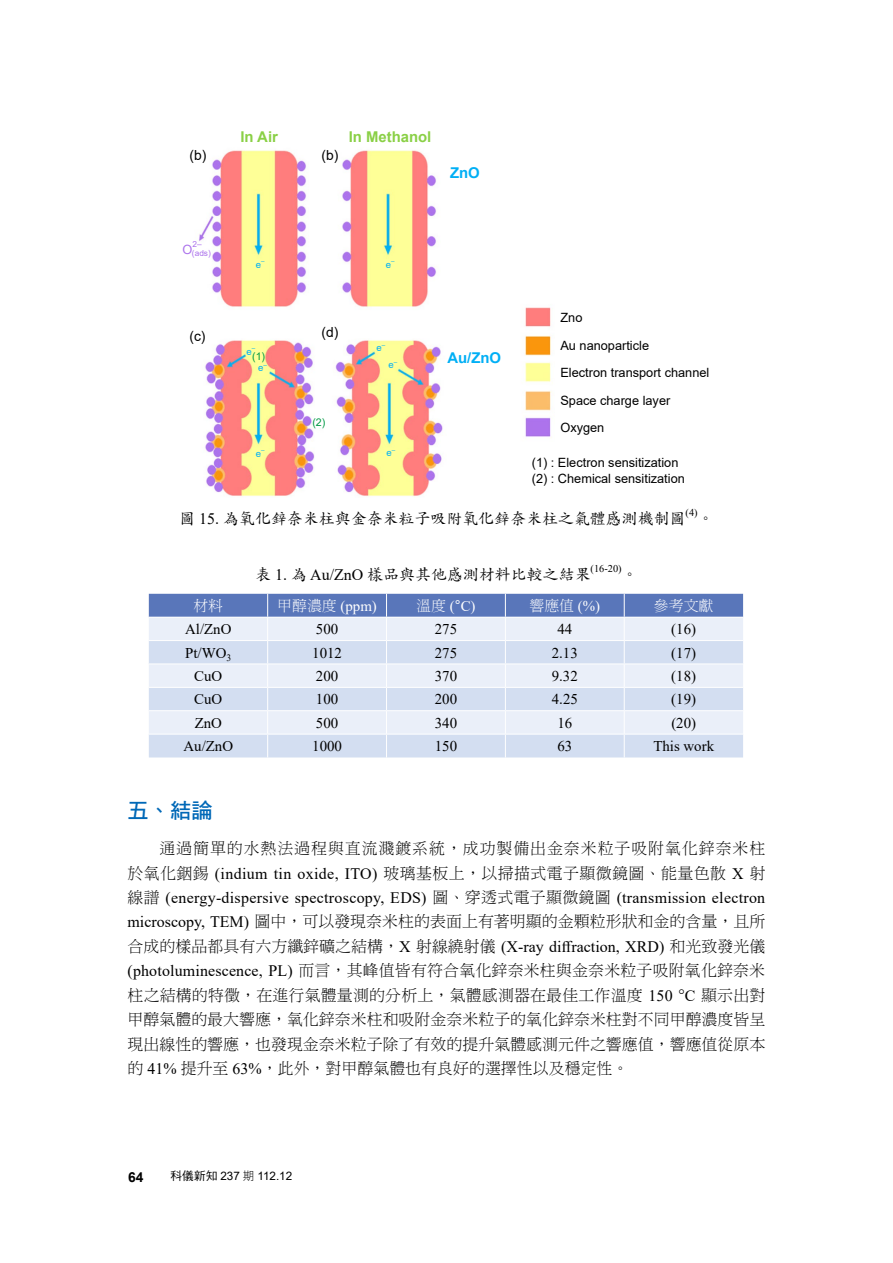
<style>
.page{position:relative;width:893px;height:1263px;background:#fff}
.page>*{position:absolute;margin:0;border:0;box-sizing:border-box;transform-origin:0 0}
.t1{font:21.3px "DF Hei Std W7";color:#0068b7}
.t2{font:15.9px/24.5px "DF Ming Std W3";letter-spacing:.025em;color:#000;text-align:justify}
.t3{font:15.9px/24.5px "DF Ming Std W3";letter-spacing:.055em;color:#000;text-align:right}
.t4{font:15.9px "Times New Roman";letter-spacing:.02em;color:#000}
.t5{font:15.9px "DF Kai Shu Std W5";color:#000}
.t6{font:14.85px "Times New Roman";color:#000}
.t7{font:14.85px "Times New Roman";color:#fff}
.t8{font:700 14.85px "Arial";color:#8ad046}
.t9{font:14.85px "DF Ming Std W3";color:#fff}
.t10{font:700 14.85px "Arial";color:#00aff5}
.t11{font:13.8px "Arial";color:#000}
.t12{font:700 13.8px "Arial";color:#000}
.t13{font:12.75px/27.6px "Arial";color:#000}
.t14{font:12.75px "Arial";color:#ac73ec}
.t15{font:11.7px "Arial";color:#000}
.t16{font:10.65px "Arial";color:#094}
.t17{font:10.35px "Times New Roman";color:#000}
.t18{font:9.6px "Arial";color:#00aff5}
.t19{font:8.25px/9px "Arial";color:#ac73ec}
.t20{font:6.15px "Arial";color:#00aff5}
.s1{font-family:"Times New Roman"}
.s2{font-family:"DF Ming Std W3"}
.s3{font-family:"Arial"}
.s4{font-family:"DF Hei Std W5"}
.s5{font-family:"DF Hei Std W3"}
</style>
<div class="page">
<svg style="left:149px;top:594px;width:594px;height:163px;background:#cdd7ed"></svg>
<img style="left:199px;top:150px;width:352px;height:347px">
<p class="t11" style="left:189px;top:145px;width:18px">(b)</p>
<p class="t14" style="left:183px;top:240px;width:11px">O</p>
<p class="t19" style="left:192px;top:240px;width:20px">2– (ads)</p>
<p class="t11" style="left:189px;top:326px;width:18px">(c)</p>
<p class="t8" style="left:240px;top:126px;width:39px">In Air</p>
<p class="t8" style="left:349px;top:126px;width:84px">In Methanol</p>
<p class="t11" style="left:322px;top:145px;width:18px">(b)</p>
<p class="t10" style="left:450px;top:162px;width:31px">ZnO</p>
<p class="t20" style="left:261px;top:257px;width:5px">–</p>
<p class="t18" style="left:256px;top:258px;width:7px">e</p>
<p class="t20" style="left:391px;top:257px;width:5px">–</p>
<p class="t18" style="left:386px;top:258px;width:7px">e</p>
<p class="t11" style="left:322px;top:323px;width:18px">(d)</p>
<p class="t20" style="left:252px;top:344px;width:5px">–</p>
<p class="t18" style="left:246px;top:345px;width:7px">e</p>
<p class="t16" style="left:252px;top:349px;width:14px">(1)</p>
<p class="t20" style="left:264px;top:360px;width:5px">–</p>
<p class="t18" style="left:258px;top:361px;width:7px">e</p>
<p class="t20" style="left:382px;top:340px;width:5px">–</p>
<p class="t18" style="left:376px;top:341px;width:7px">e</p>
<p class="t20" style="left:394px;top:357px;width:5px">–</p>
<p class="t18" style="left:388px;top:358px;width:7px">e</p>
<p class="t10" style="left:447px;top:347px;width:55px">Au/ZnO</p>
<p class="t16" style="left:312px;top:415px;width:14px">(2)</p>
<p class="t20" style="left:261px;top:446px;width:5px">–</p>
<p class="t18" style="left:256px;top:447px;width:7px">e</p>
<p class="t20" style="left:392px;top:445px;width:5px">–</p>
<p class="t18" style="left:387px;top:446px;width:7px">e</p>
<p class="t13" style="left:560px;top:304px;width:150px">Zno<br>Au nanoparticle<br>Electron transport channel<br>Space charge layer<br>Oxygen</p>
<p class="t13" style="left:532px;top:454px;width:155px;line-height:15.9px">(1) : Electron sensitization (2) : Chemical sensitization</p>
<p class="t5" style="left:179px;top:509px;width:508px">圖 <span class="s1">15.</span> 為氧化鋅奈米柱與金奈米粒子吸附氧化鋅奈米柱之氣體感測機制圖</p>
<p class="t17" style="left:686px;top:505px;width:14px">(4)</p>
<p class="t5" style="left:698px;top:509px;width:17px">。</p>
<p class="t5" style="left:255px;top:565px;width:337px">表 <span class="s1">1.</span> 為 <span class="s1">Au/ZnO</span> 樣品與其他感測材料比較之結果</p>
<p class="t17" style="left:591px;top:561px;width:33px">(16-20)</p>
<p class="t5" style="left:622px;top:565px;width:17px">。</p>
<p class="t9" style="left:193px;top:597px;width:31px">材料</p>
<p class="t7" style="left:277px;top:595px;width:101px"><span class="s2">甲醇濃度</span> (ppm)</p>
<p class="t7" style="left:416px;top:595px;width:61px"><span class="s2">溫度</span> (<span class="s3">°</span>C)</p>
<p class="t9" style="left:529px;top:597px;width:72px">響應值 <span class="s1">(%)</span></p>
<p class="t9" style="left:654px;top:597px;width:61px">參考文獻</p>
<p class="t6" style="left:185px;top:619px;width:48px">Al/ZnO</p>
<p class="t6" style="left:316px;top:619px;width:24px">500</p>
<p class="t6" style="left:435px;top:619px;width:24px">275</p>
<p class="t6" style="left:557px;top:619px;width:16px">44</p>
<p class="t6" style="left:671px;top:619px;width:26px">(16)</p>
<p class="t6" style="left:185px;top:642px;width:48px">Pt/WO<sub>3</sub></p>
<p class="t6" style="left:312px;top:642px;width:31px">1012</p>
<p class="t6" style="left:435px;top:642px;width:24px">275</p>
<p class="t6" style="left:552px;top:642px;width:28px">2.13</p>
<p class="t6" style="left:671px;top:642px;width:26px">(17)</p>
<p class="t6" style="left:194px;top:665px;width:30px">CuO</p>
<p class="t6" style="left:316px;top:665px;width:24px">200</p>
<p class="t6" style="left:435px;top:665px;width:24px">370</p>
<p class="t6" style="left:552px;top:665px;width:28px">9.32</p>
<p class="t6" style="left:671px;top:665px;width:26px">(18)</p>
<p class="t6" style="left:194px;top:689px;width:30px">CuO</p>
<p class="t6" style="left:316px;top:689px;width:24px">100</p>
<p class="t6" style="left:435px;top:689px;width:24px">200</p>
<p class="t6" style="left:552px;top:689px;width:28px">4.25</p>
<p class="t6" style="left:671px;top:689px;width:26px">(19)</p>
<p class="t6" style="left:195px;top:712px;width:29px">ZnO</p>
<p class="t6" style="left:316px;top:712px;width:24px">500</p>
<p class="t6" style="left:435px;top:712px;width:24px">340</p>
<p class="t6" style="left:557px;top:712px;width:16px">16</p>
<p class="t6" style="left:671px;top:712px;width:26px">(20)</p>
<p class="t6" style="left:184px;top:736px;width:51px">Au/ZnO</p>
<p class="t6" style="left:312px;top:736px;width:31px">1000</p>
<p class="t6" style="left:435px;top:736px;width:24px">150</p>
<p class="t6" style="left:557px;top:736px;width:16px">63</p>
<p class="t6" style="left:653px;top:736px;width:62px">This work</p>
<h1 class="t1" style="left:128px;top:799px;width:87px">五、結論</h1>
<p class="t3" style="left:128px;top:836px;width:640px">通過簡單的水熱法過程與直流濺鍍系統，成功製備出金奈米粒子吸附氧化鋅奈米柱<br>於氧化銦錫 <span class="s1">(indium tin oxide, ITO)</span> 玻璃基板上，以掃描式電子顯微鏡圖、能量色散 <span class="s1">X</span> 射</p>
<p class="t4" style="left:128px;top:886px;width:639px"><span class="s2">線譜</span> (energy-dispersive spectroscopy, EDS) <span class="s2">圖、穿透式電子顯微鏡圖</span> (transmission electron</p>
<p class="t2" style="left:128px;top:909px;width:639px"><span class="s1">microscopy, TEM)</span> 圖中，可以發現奈米柱的表面上有著明顯的金顆粒形狀和金的含量，且所合成的樣品都具有六方纖鋅礦之結構，<span class="s1">X</span> 射線繞射儀 <span class="s1">(X-ray diffraction, XRD)</span> 和光致發光儀<span class="s1">(photoluminescence, PL)</span> 而言，其峰值皆有符合氧化鋅奈米柱與金奈米粒子吸附氧化鋅奈米柱之結構的特徵，在進行氣體量測的分析上，氣體感測器在最佳工作溫度 <span class="s1">150 °C</span> 顯示出對甲醇氣體的最大響應，氧化鋅奈米柱和吸附金奈米粒子的氧化鋅奈米柱對不同甲醇濃度皆呈現出線性的響應，也發現金奈米粒子除了有效的提升氣體感測元件之響應值，響應值從原本的 <span class="s1">41%</span> 提升至 <span class="s1">63%</span>，此外，對甲醇氣體也有良好的選擇性以及穩定性。</p>
<p class="t12" style="left:128px;top:1167px;width:17px">64</p>
<p class="t15" style="left:171px;top:1168px;width:123px"><span class="s4">科儀新知</span> 237 <span class="s5">期</span> 112.12</p>
</div>
